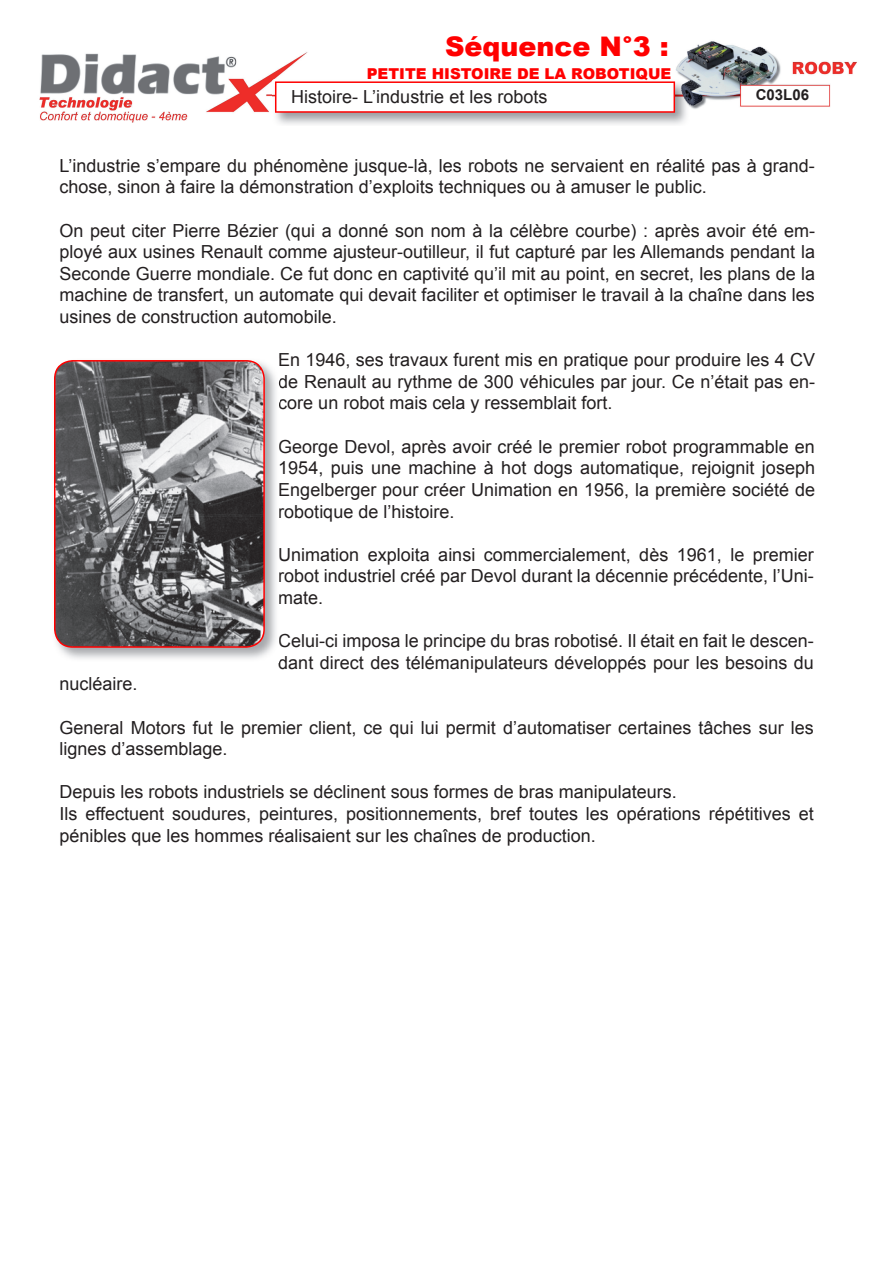
<style>
.page{position:relative;width:893px;height:1263px;background:#fff}
.page>*{position:absolute;margin:0;border:0;box-sizing:border-box;transform-origin:0 0}
.t1{font:900 27px "Arial";color:#f00}
.t2{font:18px/21.6px "Arial";color:#231f20}
.t3{font:900 15px "Arial";color:#f00}
.t4{font:700 15px "Arial";color:#231f20}
</style>
<div class="page">
<img style="left:39px;top:41px;width:818px;height:82px">
<img style="left:273px;top:79px;width:416px;height:46px">
<svg style="left:275px;top:81px;width:400px;height:32px"></svg>
<img style="left:59px;top:365px;width:220px;height:294px">
<svg style="left:279px;top:379px;width:1px;height:29px"></svg>
<svg style="left:54px;top:360px;width:211px;height:288px;background:#726c6e"></svg>
<h1 class="t1" style="left:445px;top:27px;width:225px">Séquence N°3 :</h1>
<p class="t3" style="left:367px;top:63px;width:306px">PETITE HISTOIRE DE LA ROBOTIQUE</p>
<p class="t2" style="left:291px;top:86px;width:258px">Histoire- L’industrie et les robots</p>
<p class="t4" style="left:756px;top:85px;width:55px">C03L06</p>
<p class="t2" style="left:60px;top:155px;width:757px">L’industrie s’empare du phénomène jusque-là, les robots ne servaient en réalité pas à grand&shy;chose, sinon à faire la démonstration d’exploits techniques ou à amuser le public.</p>
<p class="t2" style="left:60px;top:220px;width:757px;text-align:justify">On peut citer Pierre Bézier (qui a donné son nom à la célèbre courbe) : après avoir été em&shy;ployé aux usines Renault comme ajusteur-outilleur, il fut capturé par les Allemands pendant la Seconde Guerre mondiale. Ce fut donc en captivité qu’il mit au point, en secret, les plans de la machine de transfert, un automate qui devait faciliter et optimiser le travail à la chaîne dans les usines de construction automobile.</p>
<p class="t2" style="left:278px;top:349px;width:538px;text-align:justify">En 1946, ses travaux furent mis en pratique pour produire les 4 CV de Renault au rythme de 300 véhicules par jour. Ce n’était pas en&shy;core un robot mais cela y ressemblait fort.</p>
<p class="t2" style="left:278px;top:436px;width:538px;text-align:justify">George Devol, après avoir créé le premier robot programmable en 1954, puis une machine à hot dogs automatique, rejoignit joseph Engelberger pour créer Unimation en 1956, la première société de robotique de l’histoire.</p>
<p class="t2" style="left:278px;top:544px;width:537px;text-align:justify">Unimation exploita ainsi commercialement, dès 1961, le premier robot industriel créé par Devol durant la décennie précédente, l’Uni&shy;mate.</p>
<p class="t2" style="left:278px;top:630px;width:537px">Celui-ci imposa le principe du bras robotisé. Il était en fait le descen&shy;dant direct des télémanipulateurs développés pour les besoins du</p>
<p class="t2" style="left:60px;top:673px;width:80px">nucléaire.</p>
<p class="t2" style="left:60px;top:717px;width:756px">General Motors fut le premier client, ce qui lui permit d’automatiser certaines tâches sur les lignes d’assemblage.</p>
<p class="t2" style="left:60px;top:781px;width:756px">Depuis les robots industriels se déclinent sous formes de bras manipulateurs.<br>Ils effectuent soudures, peintures, positionnements, bref toutes les opérations répétitives et pénibles que les hommes réalisaient sur les chaînes de production.</p>
</div>
